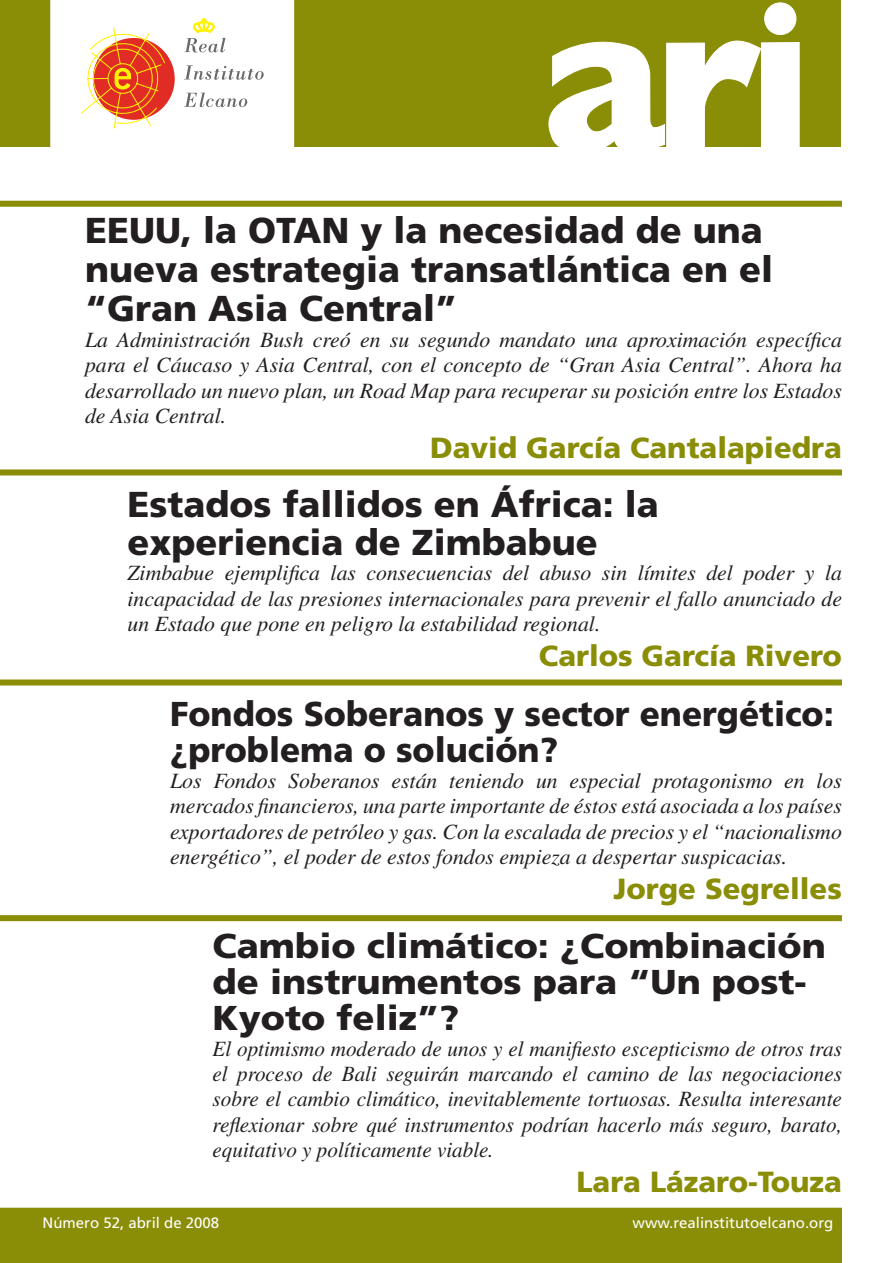
<style>
.page{position:relative;width:893px;height:1263px;background:#fff}
.page>*{position:absolute;margin:0;border:0;box-sizing:border-box;transform-origin:0 0}
.t1{font:900 36px/39px "Frutiger LT Std";color:#231f20}
.t2{font:900 34.5px/36px "Frutiger LT Std";color:#231f20;scale:1.05 1}
.t3{font:900 34.5px/36px "Frutiger LT Std";color:#231f20;scale:.96 1}
.t4{font:900 29.1px "Frutiger LT Std";color:#8a8d06}
.t5{font:italic 21.75px/25.5px "Times LT Std";color:#231f20;text-align:justify}
.t6{font:15px "Frutiger LT Std";color:#fff}
</style>
<div class="page">
<div style="left:1px;top:0;width:840px;height:147px;background:#8a8d06"></div>
<svg style="left:50px;top:0;width:244px;height:147px;background:#f7e1d7"></svg>
<div style="left:0;top:1208px;width:842px;height:55px;background:#8a8d06"></div>
<div style="left:0;top:201px;width:842px;height:6px;background:#8a8d06"></div>
<svg style="left:548px;top:40px;width:213px;height:107px"></svg>
<div style="left:761px;top:43px;width:38px;height:105px;background:#fff"></div>
<div style="left:765px;top:3px;width:31px;height:32px;background:#fff;border-radius:50%"></div>
<div style="left:764px;top:3px;width:32px;height:32px;border:1px solid #fff;border-radius:50%"></div>
<div style="left:0;top:469px;width:842px;height:6px;background:#8a8d06"></div>
<div style="left:0;top:679px;width:842px;height:6px;background:#8a8d06"></div>
<div style="left:0;top:915px;width:842px;height:6px;background:#8a8d06"></div>
<h1 class="t1" style="left:85px;top:211px;width:690px">EEUU, la OTAN y la necesidad de una nueva estrategia transatlántica en el “Gran Asia Central”</h1>
<p class="t5" style="left:85px;top:327px;width:758px">La Administración Bush creó en su segundo mandato una aproximación específica para el Cáucaso y Asia Central, con el concepto de “Gran Asia Central”. Ahora ha desarrollado un nuevo plan, un Road Map para recuperar su posición entre los Estados de Asia Central.</p>
<h3 class="t4" style="left:430px;top:430px;width:413px">David García Cantalapiedra</h3>
<h1 class="t1" style="left:128px;top:486px;width:533px;line-height:37.5px">Estados fallidos en África: la experiencia de Zimbabue</h1>
<p class="t5" style="left:128px;top:560px;width:716px">Zimbabue ejemplifica las consecuencias del abuso sin límites del poder y la incapacidad de las presiones internacionales para prevenir el fallo anunciado de un Estado que pone en peligro la estabilidad regional.</p>
<h3 class="t4" style="left:539px;top:638px;width:305px">Carlos García Rivero</h3>
<h2 class="t3" style="left:170px;top:696px;width:693px">Fondos Soberanos y sector energético: ¿problema o solución?</h2>
<p class="t5" style="left:170px;top:768px;width:673px">Los Fondos Soberanos están teniendo un especial protagonismo en los mercados financieros, una parte importante de éstos está asociada a los países exportadores de petróleo y gas. Con la escalada de precios y el “nacionalismo energético”, el poder de estos fondos empieza a despertar suspicacias.</p>
<h3 class="t4" style="left:614px;top:871px;width:230px">Jorge Segrelles</h3>
<h2 class="t2" style="left:213px;top:928px;width:586px">Cambio climático: ¿Combinación de instrumentos para “Un post-<br>Kyoto feliz”?</h2>
<p class="t5" style="left:213px;top:1035px;width:631px">El optimismo moderado de unos y el manifiesto escepticismo de otros tras el proceso de Bali seguirán marcando el camino de las negociaciones sobre el cambio climático, inevitablemente tortuosas. Resulta interesante reflexionar sobre qué instrumentos podrían hacerlo más seguro, barato, equitativo y políticamente viable.</p>
<h3 class="t4" style="left:576px;top:1165px;width:267px">Lara Lázaro-Touza</h3>
<p class="t6" style="left:43px;top:1214px;width:178px">Número 52, abril de 2008</p>
<p class="t6" style="left:633px;top:1214px;width:202px">www.realinstitutoelcano.org</p>
</div>
